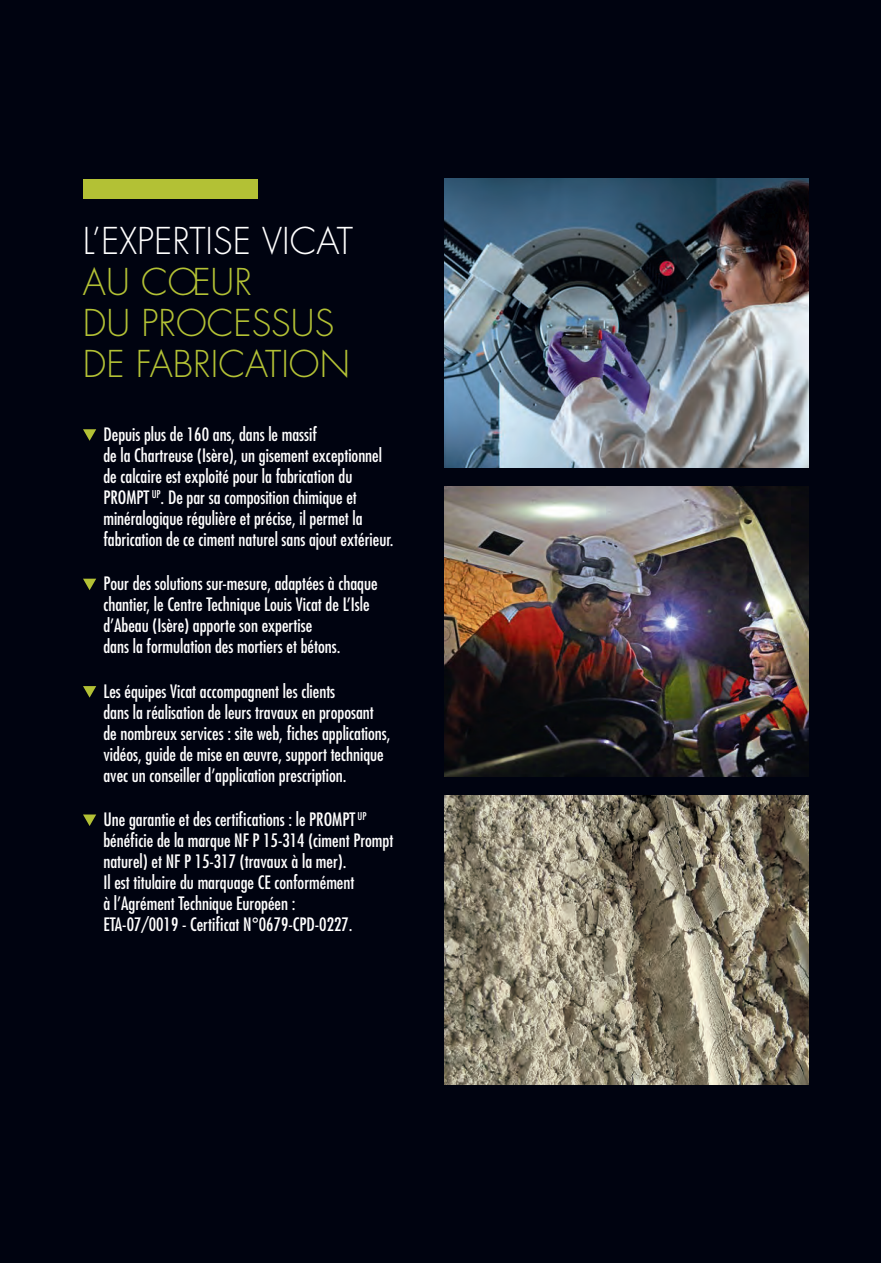
<style>
.page{position:relative;width:881px;height:1263px;background:#fff}
.page>*{position:absolute;margin:0;border:0;box-sizing:border-box;transform-origin:0 0}
.t1{font:300 36px/41.2px "Futura Std";color:#b3c135}
.t2{font:300 36px "Futura Std";color:#fff}
.t3{font:condensed 18px/21px "Futura Std";color:#fff}
</style>
<div class="page">
<div style="left:0;top:0;width:880px;height:1263px;background:#000310"></div>
<img style="left:444px;top:487px;width:364px;height:289px">
<img style="left:444px;top:795px;width:364px;height:289px">
<img style="left:444px;top:179px;width:364px;height:289px">
<svg style="left:83px;top:429px;width:13px;height:12px"></svg>
<svg style="left:83px;top:579px;width:13px;height:11px"></svg>
<svg style="left:83px;top:686px;width:13px;height:12px"></svg>
<svg style="left:83px;top:814px;width:13px;height:12px"></svg>
<div style="left:83px;top:179px;width:175px;height:19px;background:#b3c135"></div>
<h1 class="t2" style="left:83px;top:219px;width:271px">L’EXPERTISE VICAT</h1>
<h1 class="t1" style="left:83px;top:262px;width:268px">AU CŒUR<br>DU PROCESSUS<br>DE FABRICATION</h1>
<p class="t3" style="left:103px;top:423px;width:291px">Depuis plus de 160 ans, dans le massif<br>de la Chartreuse (Isère), un gisement exceptionnel de calcaire est exploité pour la fabrication du PROMPT <sup>UP</sup>. De par sa composition chimique et minéralogique régulière et précise, il permet la fabrication de ce ciment naturel sans ajout extérieur.</p>
<p class="t3" style="left:103px;top:573px;width:275px">Pour des solutions sur-mesure, adaptées à chaque chantier, le Centre Technique Louis Vicat de L’Isle d’Abeau (Isère) apporte son expertise<br>dans la formulation des mortiers et bétons.</p>
<p class="t3" style="left:103px;top:680px;width:288px">Les équipes Vicat accompagnent les clients<br>dans la réalisation de leurs travaux en proposant de nombreux services : site web, fiches applications, vidéos, guide de mise en œuvre, support technique avec un conseiller d’application prescription.</p>
<p class="t3" style="left:103px;top:809px;width:291px">Une garantie et des certifications : le PROMPT <sup>UP </sup>bénéficie de la marque NF P 15-314 (ciment Prompt naturel) et NF P 15-317 (travaux à la mer).<br>Il est titulaire du marquage CE conformément<br>à l’Agrément Technique Européen :<br>ETA-07/0019 - Certificat N°0679-CPD-0227.</p>
</div>
